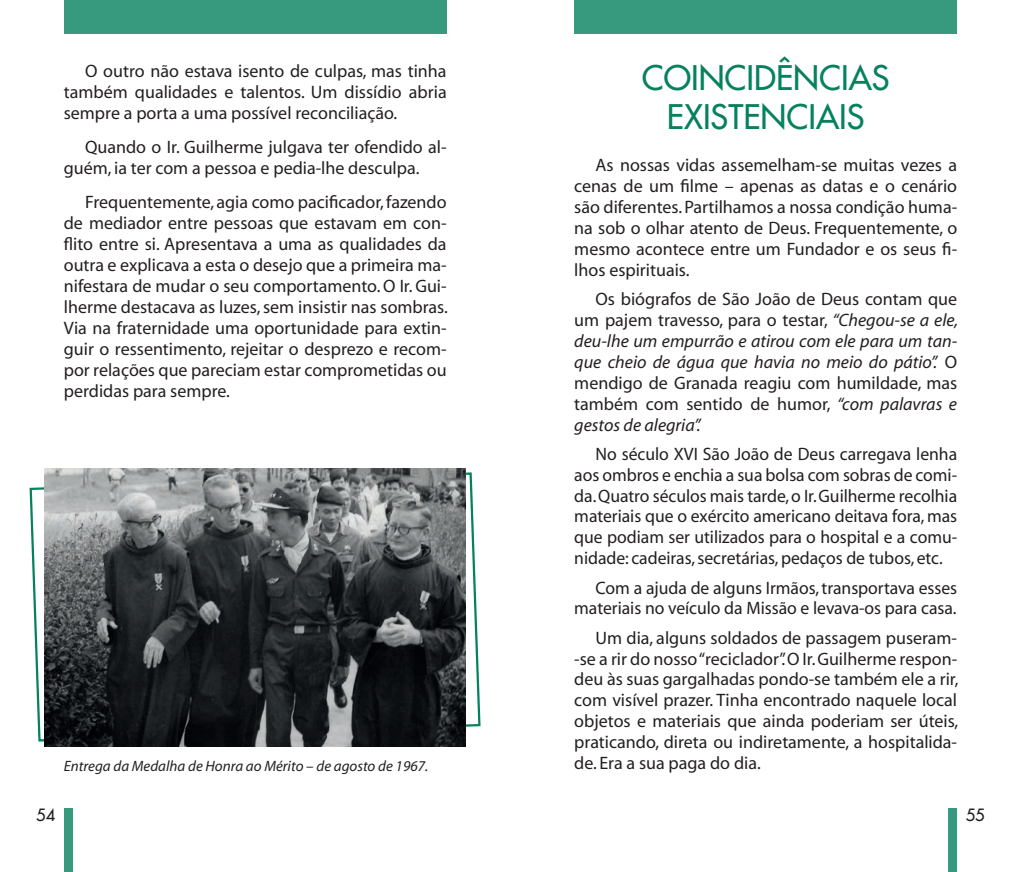
<style>
.page{position:relative;width:1021px;height:872px;background:#fff}
.page>*{position:absolute;margin:0;border:0;box-sizing:border-box;transform-origin:0 0}
.t1{font:33px/39px "Futura";color:#06815e;text-align:center}
.t2{font:18px/21px "Myriad";color:#231f20;text-align:justify}
.t3{font:16.5px "Futura";color:#231f20}
.t4{font:italic 15px "Myriad";color:#231f20}
.s1{font-style:italic}
</style>
<div class="page">
<div style="left:64px;top:808px;width:8px;height:64px;background:#379a7e"></div>
<div style="left:948px;top:808px;width:9px;height:64px;background:#379a7e"></div>
<div style="left:64px;top:0;width:382px;height:34px;background:#379a7e"></div>
<div style="left:574px;top:0;width:383px;height:34px;background:#379a7e"></div>
<svg style="left:29px;top:471px;width:452px;height:271px"></svg>
<img style="left:45px;top:468px;width:421px;height:278px">
<p class="t2" style="left:64px;top:62px;width:384px;text-indent:21px">O outro não estava isento de culpas, mas tinha também qualidades e talentos. Um dissídio abria sempre a porta a uma possível reconciliação.</p>
<p class="t2" style="left:64px;top:137px;width:384px;text-indent:21px">Quando o Ir. Guilherme julgava ter ofendido al&shy;guém, ia ter com a pessoa e pedia-lhe desculpa.</p>
<p class="t2" style="left:64px;top:192px;width:386px;text-indent:21px">Frequentemente, agia como pacificador, fazendo de mediador entre pessoas que estavam em con&shy;flito entre si. Apresentava a uma as qualidades da outra e explicava a esta o desejo que a primeira ma&shy;nifestara de mudar o seu comportamento. O Ir. Gui&shy;lherme destacava as luzes, sem insistir nas sombras.<br>Via na fraternidade uma oportunidade para extin&shy;guir o ressentimento, rejeitar o desprezo e recom&shy;por relações que pareciam estar comprometidas ou perdidas para sempre.</p>
<h1 class="t1" style="left:642px;top:58px;width:249px">COINCIDÊNCIAS<br>EXISTENCIAIS</h1>
<p class="t2" style="left:574px;top:155px;width:384px;text-indent:21px">As nossas vidas assemelham-se muitas vezes a cenas de um filme – apenas as datas e o cenário são diferentes. Partilhamos a nossa condição huma&shy;na sob o olhar atento de Deus. Frequentemente, o mesmo acontece entre um Fundador e os seus fi&shy;lhos espirituais.</p>
<p class="t2" style="left:574px;top:290px;width:385px;text-indent:21px">Os biógrafos de São João de Deus contam que um pajem travesso, para o testar, <span class="s1">“Chegou-se a ele, deu-lhe um empurrão e atirou com ele para um tan&shy;que cheio de água que havia no meio do pátio”.</span> O mendigo de Granada reagiu com humildade, mas também com sentido de humor, <span class="s1">“com palavras e gestos de alegria”.</span></p>
<p class="t2" style="left:574px;top:444px;width:384px;text-indent:21px">No século XVI São João de Deus carregava lenha aos ombros e enchia a sua bolsa com sobras de comi&shy;da. Quatro séculos mais tarde, o Ir. Guilherme recolhia materiais que o exército americano deitava fora, mas que podiam ser utilizados para o hospital e a comu&shy;nidade: cadeiras, secretárias, pedaços de tubos, etc.</p>
<p class="t2" style="left:574px;top:578px;width:384px;text-align:right">Com a ajuda de alguns Irmãos, transportava esses materiais no veículo da Missão e levava-os para casa.</p>
<p class="t2" style="left:574px;top:628px;width:385px;text-indent:21px">Um dia, alguns soldados de passagem puseram--se a rir do nosso “reciclador”. O Ir. Guilherme respon&shy;deu às suas gargalhadas pondo-se também ele a rir, com visível prazer. Tinha encontrado naquele local objetos e materiais que ainda poderiam ser úteis, praticando, direta ou indiretamente, a hospitalida-</p>
<p class="t4" style="left:64px;top:758px;width:366px">Entrega da Medalha de Honra ao Mérito – de agosto de 1967.</p>
<p class="t2" style="left:574px;top:753px;width:188px">de. Era a sua paga do dia.</p>
<p class="t3" style="left:36px;top:804px;width:21px">54</p>
<p class="t3" style="left:965px;top:804px;width:21px">55</p>
</div>
